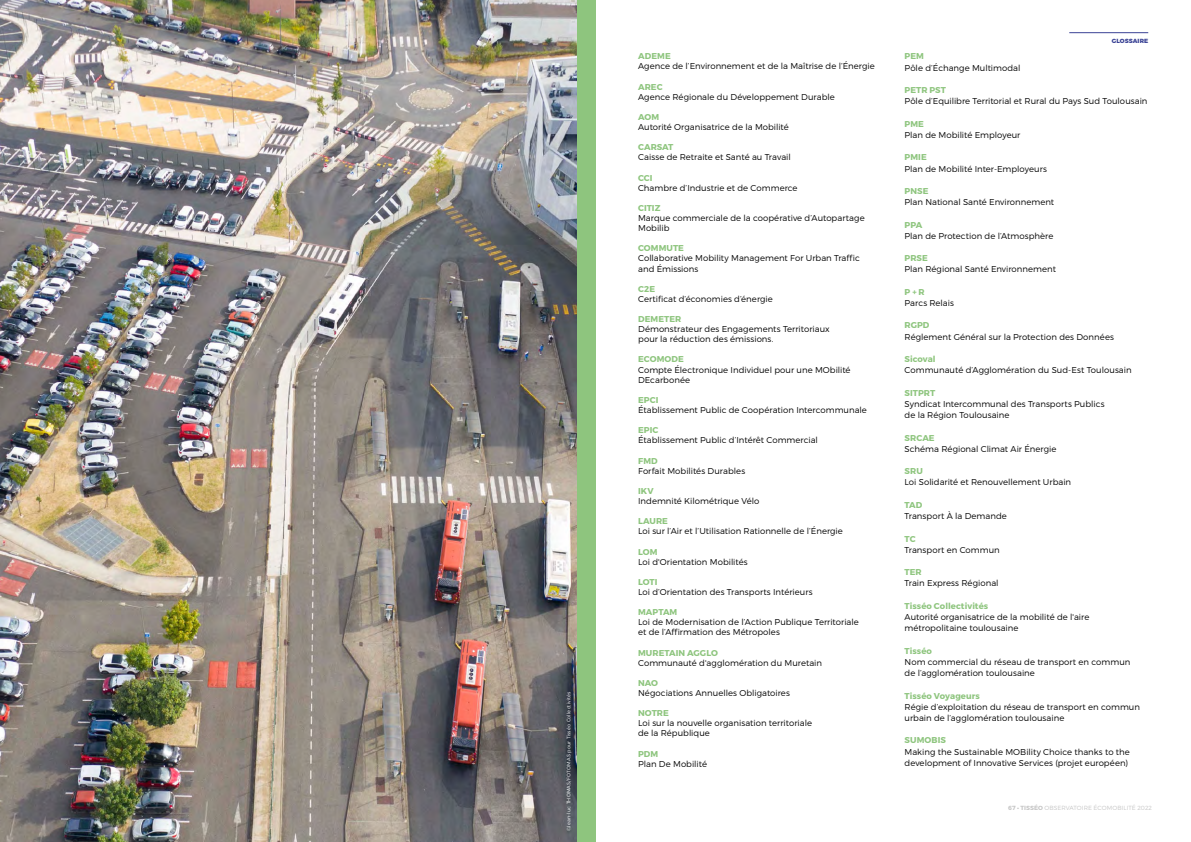
<style>
.page{position:relative;width:1191px;height:842px;background:#fff}
.page>*{position:absolute;margin:0;border:0;box-sizing:border-box;transform-origin:0 0}
.t1{font:8.5px/10.1px "Trueno Lt";letter-spacing:.005em;color:#000}
.t2{font:8.5px "Trueno Bd";letter-spacing:.005em;color:#8ec57e}
.t3{font:6px "Trueno Lt";letter-spacing:.01em;color:#c6c6c6}
.t4{font:6px "Trueno Ex Bd";letter-spacing:.02em;color:#3b4395}
.t5{font:5px "Trueno Lt";letter-spacing:.03em;color:#fff}
.s1{font-family:"Trueno Bd"}
</style>
<div class="page">
<hr style="left:1069px;top:32px;width:79px;height:1px;background:#3b4395">
<img style="left:0;top:0;width:576px;height:842px">
<div style="left:576px;top:0;width:19px;height:842px;background:#8ec57e"></div>
<p class="t5" style="left:566px;top:831px;width:141px;rotate:-90deg">©Jean-luc THOMAS/FOTOMAS pour Tisséo Collectivités</p>
<p class="t2" style="left:638px;top:51px;width:34px">ADEME</p>
<p class="t1" style="left:638px;top:61px;width:238px">Agence de l’Environnement et de la Maîtrise de l’Énergie</p>
<p class="t2" style="left:638px;top:81px;width:26px">AREC</p>
<p class="t1" style="left:638px;top:91px;width:198px">Agence Régionale du Développement Durable</p>
<p class="t2" style="left:638px;top:112px;width:23px">AOM</p>
<p class="t1" style="left:638px;top:122px;width:152px">Autorité Organisatrice de la Mobilité</p>
<p class="t2" style="left:638px;top:142px;width:37px">CARSAT</p>
<p class="t1" style="left:638px;top:152px;width:154px">Caisse de Retraite et Santé au Travail</p>
<p class="t2" style="left:638px;top:172px;width:16px">CCI</p>
<p class="t1" style="left:638px;top:182px;width:161px">Chambre d’Industrie et de Commerce</p>
<p class="t2" style="left:638px;top:203px;width:24px">CITIZ</p>
<p class="t1" style="left:638px;top:213px;width:228px">Marque commerciale de la coopérative d’Autopartage<br>Mobilib</p>
<p class="t2" style="left:638px;top:243px;width:47px">COMMUTE</p>
<p class="t1" style="left:638px;top:253px;width:223px">Collaborative Mobility Management For Urban Traffic and Émissions</p>
<p class="t2" style="left:638px;top:283px;width:18px">C2E</p>
<p class="t1" style="left:638px;top:294px;width:136px">Certificat d’économies d’énergie</p>
<p class="t2" style="left:638px;top:314px;width:45px">DEMETER</p>
<p class="t1" style="left:638px;top:324px;width:193px">Démonstrateur des Engagements Territoriaux pour la réduction des émissions.</p>
<p class="t2" style="left:638px;top:354px;width:47px">ECOMODE</p>
<p class="t1" style="left:638px;top:364px;width:214px">Compte Électronique Individuel pour une MObilité<br>DEcarbonée</p>
<p class="t2" style="left:638px;top:395px;width:22px">EPCI</p>
<p class="t1" style="left:638px;top:405px;width:230px">Établissement Public de Coopération Intercommunale</p>
<p class="t2" style="left:638px;top:425px;width:22px">EPIC</p>
<p class="t1" style="left:638px;top:435px;width:181px">Établissement Public d’Intérêt Commercial</p>
<p class="t2" style="left:638px;top:455px;width:21px">FMD</p>
<p class="t1" style="left:638px;top:465px;width:109px">Forfait Mobilités Durables</p>
<p class="t2" style="left:638px;top:486px;width:17px">IKV</p>
<p class="t1" style="left:638px;top:496px;width:123px">Indemnité Kilométrique Vélo</p>
<p class="t2" style="left:638px;top:516px;width:31px">LAURE</p>
<p class="t1" style="left:638px;top:526px;width:206px">Loi sur l’Air et l’Utilisation Rationnelle de l’Énergie</p>
<p class="t2" style="left:638px;top:546px;width:21px">LOM</p>
<p class="t1" style="left:638px;top:556px;width:111px">Loi d'Orientation Mobilités</p>
<p class="t2" style="left:638px;top:577px;width:21px">LOTI</p>
<p class="t1" style="left:638px;top:587px;width:176px">Loi d’Orientation des Transports Intérieurs</p>
<p class="t2" style="left:638px;top:607px;width:41px">MAPTAM</p>
<p class="t1" style="left:638px;top:617px;width:222px">Loi de Modernisation de l’Action Publique Territoriale et de l’Affirmation des Métropoles</p>
<p class="t2" style="left:638px;top:647px;width:81px">MURETAIN AGGLO</p>
<p class="t1" style="left:638px;top:657px;width:185px">Communauté d'agglomération du Muretain</p>
<p class="t2" style="left:638px;top:678px;width:21px">NAO</p>
<p class="t1" style="left:638px;top:688px;width:153px">Négociations Annuelles Obligatoires</p>
<p class="t2" style="left:638px;top:708px;width:32px">NOTRE</p>
<p class="t1" style="left:638px;top:718px;width:175px">Loi sur la nouvelle organisation territoriale de la République</p>
<p class="t2" style="left:638px;top:748px;width:22px">PDM</p>
<p class="t1" style="left:638px;top:758px;width:70px">Plan De Mobilité</p>
<p class="t4" style="left:1111px;top:37px;width:38px">GLOSSAIRE</p>
<p class="t2" style="left:904px;top:51px;width:21px">PEM</p>
<p class="t1" style="left:904px;top:62px;width:117px">Pôle d’Échange Multimodal</p>
<p class="t2" style="left:904px;top:85px;width:43px">PETR PST</p>
<p class="t1" style="left:904px;top:96px;width:244px">Pôle d’Equilibre Territorial et Rural du Pays Sud Toulousain</p>
<p class="t2" style="left:904px;top:118px;width:21px">PME</p>
<p class="t1" style="left:904px;top:130px;width:117px">Plan de Mobilité Employeur</p>
<p class="t2" style="left:904px;top:152px;width:24px">PMIE</p>
<p class="t1" style="left:904px;top:163px;width:144px">Plan de Mobilité Inter-Employeurs</p>
<p class="t2" style="left:904px;top:186px;width:25px">PNSE</p>
<p class="t1" style="left:904px;top:197px;width:151px">Plan National Santé Environnement</p>
<p class="t2" style="left:904px;top:219px;width:19px">PPA</p>
<p class="t1" style="left:904px;top:231px;width:150px">Plan de Protection de l’Atmosphère</p>
<p class="t2" style="left:904px;top:253px;width:25px">PRSE</p>
<p class="t1" style="left:904px;top:264px;width:153px">Plan Régional Santé Environnement</p>
<p class="t2" style="left:904px;top:287px;width:22px">P +R</p>
<p class="t1" style="left:904px;top:298px;width:51px">Parcs Relais</p>
<p class="t2" style="left:904px;top:320px;width:26px">RGPD</p>
<p class="t1" style="left:904px;top:331px;width:211px">Réglement Général sur la Protection des Données</p>
<p class="t2" style="left:904px;top:354px;width:33px">Sicoval</p>
<p class="t1" style="left:904px;top:365px;width:228px">Communauté d’Agglomération du Sud-Est Toulousain</p>
<p class="t2" style="left:904px;top:387px;width:32px">SITPRT</p>
<p class="t1" style="left:904px;top:398px;width:201px;line-height:11.2px">Syndicat Intercommunal des Transports Publics de la Région Toulousaine</p>
<p class="t2" style="left:904px;top:432px;width:32px">SRCAE</p>
<p class="t1" style="left:904px;top:444px;width:153px">Schéma Régional Climat Air Énergie</p>
<p class="t2" style="left:904px;top:466px;width:20px">SRU</p>
<p class="t1" style="left:904px;top:477px;width:168px">Loi Solidarité et Renouvellement Urbain</p>
<p class="t2" style="left:904px;top:500px;width:19px">TAD</p>
<p class="t1" style="left:904px;top:511px;width:104px">Transport À la Demande</p>
<p class="t2" style="left:904px;top:533px;width:13px">TC</p>
<p class="t1" style="left:904px;top:544px;width:97px">Transport en Commun</p>
<p class="t2" style="left:904px;top:567px;width:19px">TER</p>
<p class="t1" style="left:904px;top:578px;width:95px">Train Express Régional</p>
<p class="t2" style="left:904px;top:600px;width:85px">Tisséo Collectivités</p>
<p class="t1" style="left:904px;top:611px;width:186px;line-height:11.2px">Autorité organisatrice de la mobilité de l'aire métropolitaine toulousaine</p>
<p class="t2" style="left:904px;top:645px;width:29px">Tisséo</p>
<p class="t1" style="left:904px;top:656px;width:227px;line-height:11.2px">Nom commercial du réseau de transport en commun de l’agglomération toulousaine</p>
<p class="t2" style="left:904px;top:690px;width:77px">Tisséo Voyageurs</p>
<p class="t1" style="left:904px;top:701px;width:237px;line-height:11.2px">Régie d’exploitation du réseau de transport en commun urbain de l’agglomération toulousaine</p>
<p class="t2" style="left:904px;top:735px;width:43px">SUMOBIS</p>
<p class="t1" style="left:904px;top:746px;width:227px;line-height:11.2px">Making the Sustainable MOBility Choice thanks to the development of Innovative Services (projet européen)</p>
<p class="t3" style="left:1008px;top:804px;width:145px"><span class="s1">67 ∙ TISSÉO</span> OBSERVATOIRE ÉCOMOBILITÉ 2022</p>
</div>
